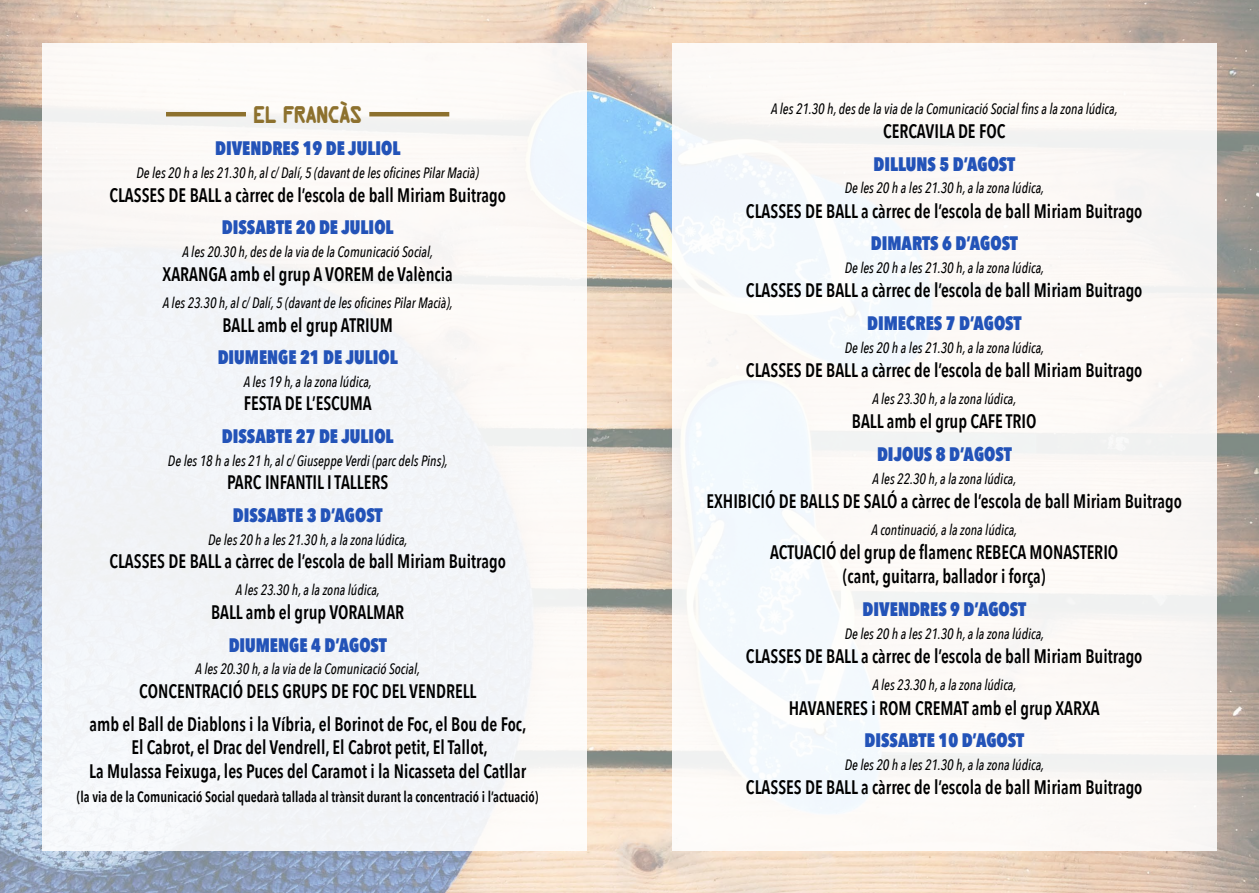
<style>
.page{position:relative;width:1259px;height:893px;background:#fff}
.page>*{position:absolute;margin:0;border:0;box-sizing:border-box;transform-origin:0 0}
.t1{font:24px "Kredit Back";color:#8d712e;scale:.9 1}
.t2{font:600 19.5px/32.4px "Avenir Next Condensed";color:#000;text-align:center;scale:.9 1}
.t3{font:800 19.5px "Avenir Next Condensed";color:#2353b8;scale:.9 1}
.t4{font:italic 500 15px "Avenir Next Condensed";color:#000;scale:.9 1}
.t5{font:600 15px "Avenir Next Condensed";color:#000;scale:.9 1}
</style>
<div class="page">
<img style="left:0;top:0;width:1259px;height:893px">
<div style="left:43px;top:43px;width:544px;height:807px;background:#f3f6f7"></div>
<hr style="left:166px;top:112px;width:80px;height:4px;background:#8d712e">
<hr style="left:369px;top:112px;width:80px;height:4px;background:#8d712e">
<div style="left:672px;top:43px;width:544px;height:807px;background:#fbf9f7"></div>
<p class="t1" style="left:253px;top:100px;width:122px">EL FRANCÀS</p>
<p class="t3" style="left:215px;top:136px;width:208px">DIVENDRES 19 DE JULIOL</p>
<p class="t4" style="left:136px;top:164px;width:382px">De les 20 h a les 21.30 h, al c/ Dalí, 5 (davant de les oficines Pilar Macià)</p>
<p class="t2" style="left:109px;top:178px;width:442px">CLASSES DE BALL a càrrec de l’escola de ball Miriam Buitrago</p>
<p class="t3" style="left:222px;top:215px;width:192px">DISSABTE 20 DE JULIOL</p>
<p class="t4" style="left:182px;top:242px;width:280px">A les 20.30 h, des de la via de la Comunicació Social,</p>
<p class="t2" style="left:163px;top:257px;width:324px">XARANGA amb el grup A VOREM de València</p>
<p class="t4" style="left:163px;top:293px;width:324px">A les 23.30 h, al c/ Dalí, 5 (davant de les oficines Pilar Macià),</p>
<p class="t2" style="left:222px;top:308px;width:191px">BALL amb el grup ATRIUM</p>
<p class="t3" style="left:218px;top:345px;width:202px">DIUMENGE 21 DE JULIOL</p>
<p class="t4" style="left:244px;top:372px;width:144px">A les 19 h, a la zona lúdica,</p>
<p class="t2" style="left:244px;top:387px;width:144px">FESTA DE L’ESCUMA</p>
<p class="t3" style="left:222px;top:424px;width:192px">DISSABTE 27 DE JULIOL</p>
<p class="t4" style="left:168px;top:451px;width:312px">De les 18 h a les 21 h, al c/ Giuseppe Verdi (parc dels Pins),</p>
<p class="t2" style="left:227px;top:466px;width:181px">PARC INFANTIL I TALLERS</p>
<p class="t3" style="left:233px;top:503px;width:168px">DISSABTE 3 D’AGOST</p>
<p class="t4" style="left:208px;top:530px;width:223px">De les 20 h a les 21.30 h, a la zona lúdica,</p>
<p class="t2" style="left:109px;top:545px;width:442px">CLASSES DE BALL a càrrec de l’escola de ball Miriam Buitrago</p>
<p class="t4" style="left:236px;top:581px;width:161px">A les 23.30 h, a la zona lúdica,</p>
<p class="t2" style="left:211px;top:596px;width:216px">BALL amb el grup VORALMAR</p>
<p class="t3" style="left:229px;top:633px;width:177px">DIUMENGE 4 D’AGOST</p>
<p class="t4" style="left:196px;top:660px;width:251px">A les 20.30 h, a la via de la Comunicació Social,</p>
<p class="t2" style="left:89px;top:675px;width:487px">CONCENTRACIÓ DELS GRUPS DE FOC DEL VENDRELL<br>amb el Ball de Diablons i la Víbria, el Borinot de Foc, el Bou de Foc,</p>
<p class="t2" style="left:89px;top:735px;width:487px;line-height:23.9px">El Cabrot, el Drac del Vendrell, El Cabrot petit, El Tallot,<br>La Mulassa Feixuga, les Puces del Caramot i la Nicasseta del Catllar</p>
<p class="t5" style="left:77px;top:784px;width:514px">(la via de la Comunicació Social quedarà tallada al trànsit durant la concentració i l’actuació)</p>
<p class="t4" style="left:771px;top:99px;width:386px">A les 21.30 h, des de la via de la Comunicació Social fins a la zona lúdica,</p>
<p class="t2" style="left:883px;top:114px;width:138px">CERCAVILA DE FOC</p>
<p class="t3" style="left:873px;top:151px;width:159px">DILLUNS 5 D’AGOST</p>
<p class="t4" style="left:844px;top:179px;width:223px">De les 20 h a les 21.30 h, a la zona lúdica,</p>
<p class="t2" style="left:746px;top:194px;width:442px">CLASSES DE BALL a càrrec de l’escola de ball Miriam Buitrago</p>
<p class="t3" style="left:871px;top:231px;width:165px">DIMARTS 6 D’AGOST</p>
<p class="t4" style="left:844px;top:259px;width:223px">De les 20 h a les 21.30 h, a la zona lúdica,</p>
<p class="t2" style="left:746px;top:274px;width:442px">CLASSES DE BALL a càrrec de l’escola de ball Miriam Buitrago</p>
<p class="t3" style="left:867px;top:311px;width:173px">DIMECRES 7 D’AGOST</p>
<p class="t4" style="left:844px;top:339px;width:223px">De les 20 h a les 21.30 h, a la zona lúdica,</p>
<p class="t2" style="left:746px;top:353px;width:442px">CLASSES DE BALL a càrrec de l’escola de ball Miriam Buitrago</p>
<p class="t4" style="left:872px;top:390px;width:161px">A les 23.30 h, a la zona lúdica,</p>
<p class="t2" style="left:852px;top:405px;width:207px">BALL amb el grup CAFE TRIO</p>
<p class="t3" style="left:877px;top:442px;width:151px">DIJOUS 8 D’AGOST</p>
<p class="t4" style="left:872px;top:470px;width:161px">A les 22.30 h, a la zona lúdica,</p>
<p class="t2" style="left:706px;top:484px;width:530px">EXHIBICIÓ DE BALLS DE SALÓ a càrrec de l’escola de ball Miriam Buitrago</p>
<p class="t4" style="left:871px;top:521px;width:163px">A continuació, a la zona lúdica,</p>
<p class="t2" style="left:770px;top:540px;width:388px;line-height:24.2px">ACTUACIÓ del grup de flamenc REBECA MONASTERIO (cant, guitarra, ballador i força)</p>
<p class="t3" style="left:862px;top:597px;width:183px">DIVENDRES 9 D’AGOST</p>
<p class="t4" style="left:844px;top:625px;width:223px">De les 20 h a les 21.30 h, a la zona lúdica,</p>
<p class="t2" style="left:746px;top:640px;width:442px">CLASSES DE BALL a càrrec de l’escola de ball Miriam Buitrago</p>
<p class="t4" style="left:872px;top:676px;width:161px">A les 23.30 h, a la zona lúdica,</p>
<p class="t2" style="left:789px;top:691px;width:347px">HAVANERES i ROM CREMAT amb el grup XARXA</p>
<p class="t3" style="left:864px;top:728px;width:179px">DISSABTE 10 D’AGOST</p>
<p class="t4" style="left:844px;top:756px;width:223px">De les 20 h a les 21.30 h, a la zona lúdica,</p>
<p class="t2" style="left:746px;top:771px;width:442px">CLASSES DE BALL a càrrec de l’escola de ball Miriam Buitrago</p>
</div>
